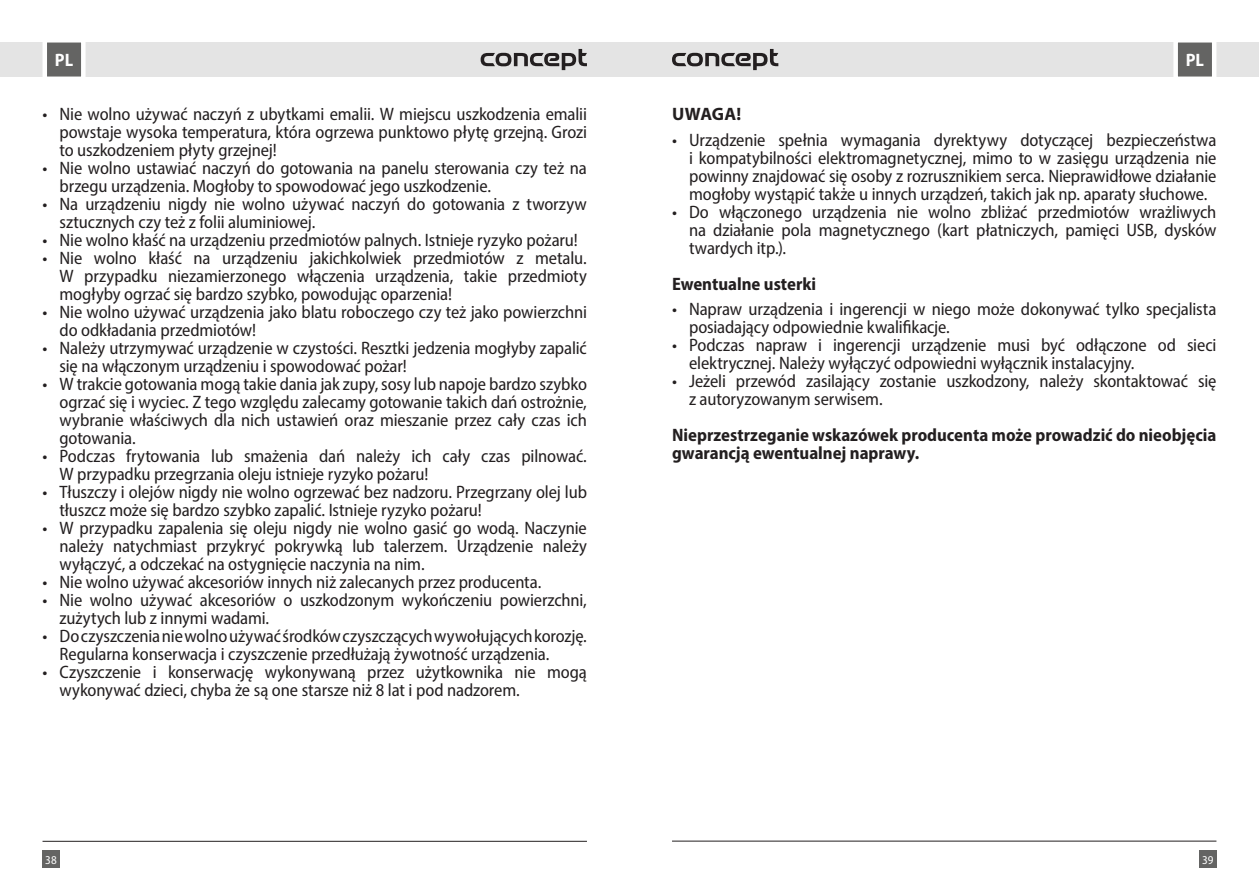
<style>
.page{position:relative;width:1259px;height:893px;background:#fff}
.page>*{position:absolute;margin:0;border:0;box-sizing:border-box;transform-origin:0 0}
.t1{font:semi-condensed 18px/18px "Myriad Pro";letter-spacing:-.01em;color:#231f20}
.t2{font:700 semi-condensed 18px/18px "Myriad Pro";color:#231f20}
.t3{font:700 18px "Myriad Pro";color:#231f20}
.t4{font:700 semi-condensed 18px "Myriad Pro";color:#fff}
.t5{font:semi-condensed 12px "Myriad Pro";color:#fff}
</style>
<div class="page">
<div style="left:629px;top:43px;width:630px;height:34px;background:#e4e4e4"></div>
<div style="left:0;top:43px;width:629px;height:34px;background:#e4e4e4"></div>
<div style="left:43px;top:850px;width:17px;height:17px;background:#646463"></div>
<div style="left:1199px;top:850px;width:17px;height:17px;background:#646463"></div>
<svg style="left:1171px;top:42px;width:47px;height:35px;background:#8f8f8e"></svg>
<svg style="left:40px;top:42px;width:48px;height:35px;background:#919190"></svg>
<hr style="left:672px;top:841px;width:544px;height:1px;background:#231f20">
<hr style="left:43px;top:841px;width:544px;height:1px;background:#231f20">
<svg style="left:480px;top:49px;width:107px;height:21px"></svg>
<svg style="left:672px;top:49px;width:106px;height:21px"></svg>
<p class="t4" style="left:55px;top:48px;width:20px">PL</p>
<p class="t4" style="left:1185px;top:48px;width:20px">PL</p>
<p class="t1" style="left:60px;top:105px;width:529px;text-align:justify;text-indent:-17px">• Nie wolno używać naczyń z ubytkami emalii. W miejscu uszkodzenia emalii powstaje wysoka temperatura, która ogrzewa punktowo płytę grzejną. Grozi to uszkodzeniem płyty grzejnej!</p>
<p class="t1" style="left:60px;top:159px;width:529px;text-indent:-17px">• Nie wolno ustawiać naczyń do gotowania na panelu sterowania czy też na brzegu urządzenia. Mogłoby to spowodować jego uszkodzenie.</p>
<p class="t1" style="left:60px;top:195px;width:529px;text-indent:-17px">• Na urządzeniu nigdy nie wolno używać naczyń do gotowania z tworzyw sztucznych czy też z folii aluminiowej.</p>
<p class="t1" style="left:43px;top:231px;width:537px">• Nie wolno kłaść na urządzeniu przedmiotów palnych. Istnieje ryzyko pożaru!</p>
<p class="t1" style="left:60px;top:249px;width:529px;text-align:justify;text-indent:-17px">• Nie wolno kłaść na urządzeniu jakichkolwiek przedmiotów z metalu.<br>W przypadku niezamierzonego włączenia urządzenia, takie przedmioty mogłyby ogrzać się bardzo szybko, powodując oparzenia!</p>
<p class="t1" style="left:60px;top:303px;width:529px;text-indent:-17px">• Nie wolno używać urządzenia jako blatu roboczego czy też jako powierzchni do odkładania przedmiotów!</p>
<p class="t1" style="left:60px;top:339px;width:529px;text-indent:-17px">• Należy utrzymywać urządzenie w czystości. Resztki jedzenia mogłyby zapalić się na włączonym urządzeniu i spowodować pożar!</p>
<p class="t1" style="left:60px;top:375px;width:529px;text-align:justify;text-indent:-17px">• W trakcie gotowania mogą takie dania jak zupy, sosy lub napoje bardzo szybko ogrzać się i wyciec. Z tego względu zalecamy gotowanie takich dań ostrożnie, wybranie właściwych dla nich ustawień oraz mieszanie przez cały czas ich gotowania.</p>
<p class="t1" style="left:60px;top:447px;width:529px;text-indent:-17px">• Podczas frytowania lub smażenia dań należy ich cały czas pilnować.<br>W przypadku przegrzania oleju istnieje ryzyko pożaru!</p>
<p class="t1" style="left:60px;top:483px;width:529px;text-indent:-17px">• Tłuszczy i olejów nigdy nie wolno ogrzewać bez nadzoru. Przegrzany olej lub tłuszcz może się bardzo szybko zapalić. Istnieje ryzyko pożaru!</p>
<p class="t1" style="left:60px;top:519px;width:529px;text-align:justify;text-indent:-17px">• W przypadku zapalenia się oleju nigdy nie wolno gasić go wodą. Naczynie należy natychmiast przykryć pokrywką lub talerzem. Urządzenie należy wyłączyć, a odczekać na ostygnięcie naczynia na nim.</p>
<p class="t1" style="left:43px;top:573px;width:500px">• Nie wolno używać akcesoriów innych niż zalecanych przez producenta.</p>
<p class="t1" style="left:60px;top:591px;width:529px;text-indent:-17px">• Nie wolno używać akcesoriów o uszkodzonym wykończeniu powierzchni, zużytych lub z innymi wadami.</p>
<p class="t1" style="left:60px;top:627px;width:529px;text-indent:-17px">• Do czyszczenia nie wolno używać środków czyszczących wywołujących korozję.<br>Regularna konserwacja i czyszczenie przedłużają żywotność urządzenia.</p>
<p class="t1" style="left:60px;top:663px;width:529px;text-indent:-17px">• Czyszczenie i konserwację wykonywaną przez użytkownika nie mogą wykonywać dzieci, chyba że są one starsze niż 8 lat i pod nadzorem.</p>
<p class="t3" style="left:672px;top:102px;width:71px">UWAGA!</p>
<p class="t1" style="left:689px;top:131px;width:529px;text-align:justify;text-indent:-17px">• Urządzenie spełnia wymagania dyrektywy dotyczącej bezpieczeństwa i kompatybilności elektromagnetycznej, mimo to w zasięgu urządzenia nie powinny znajdować się osoby z rozrusznikiem serca. Nieprawidłowe działanie mogłoby wystąpić także u innych urządzeń, takich jak np. aparaty słuchowe.</p>
<p class="t1" style="left:689px;top:203px;width:529px;text-align:justify;text-indent:-17px">• Do włączonego urządzenia nie wolno zbliżać przedmiotów wrażliwych na działanie pola magnetycznego (kart płatniczych, pamięci USB, dysków twardych itp.).</p>
<p class="t2" style="left:672px;top:275px;width:146px">Ewentualne usterki</p>
<p class="t1" style="left:689px;top:299px;width:529px;text-indent:-17px">• Napraw urządzenia i ingerencji w niego może dokonywać tylko specjalista posiadający odpowiednie kwalifikacje.</p>
<p class="t1" style="left:689px;top:335px;width:529px;text-indent:-17px">• Podczas napraw i ingerencji urządzenie musi być odłączone od sieci elektrycznej. Należy wyłączyć odpowiedni wyłącznik instalacyjny.</p>
<p class="t1" style="left:689px;top:371px;width:529px;text-indent:-17px">• Jeżeli przewód zasilający zostanie uszkodzony, należy skontaktować się z autoryzowanym serwisem.</p>
<p class="t2" style="left:672px;top:425px;width:546px">Nieprzestrzeganie wskazówek producenta może prowadzić do nieobjęcia gwarancją ewentualnej naprawy.</p>
<p class="t5" style="left:45px;top:852px;width:13px">38</p>
<p class="t5" style="left:1202px;top:852px;width:13px">39</p>
</div>
